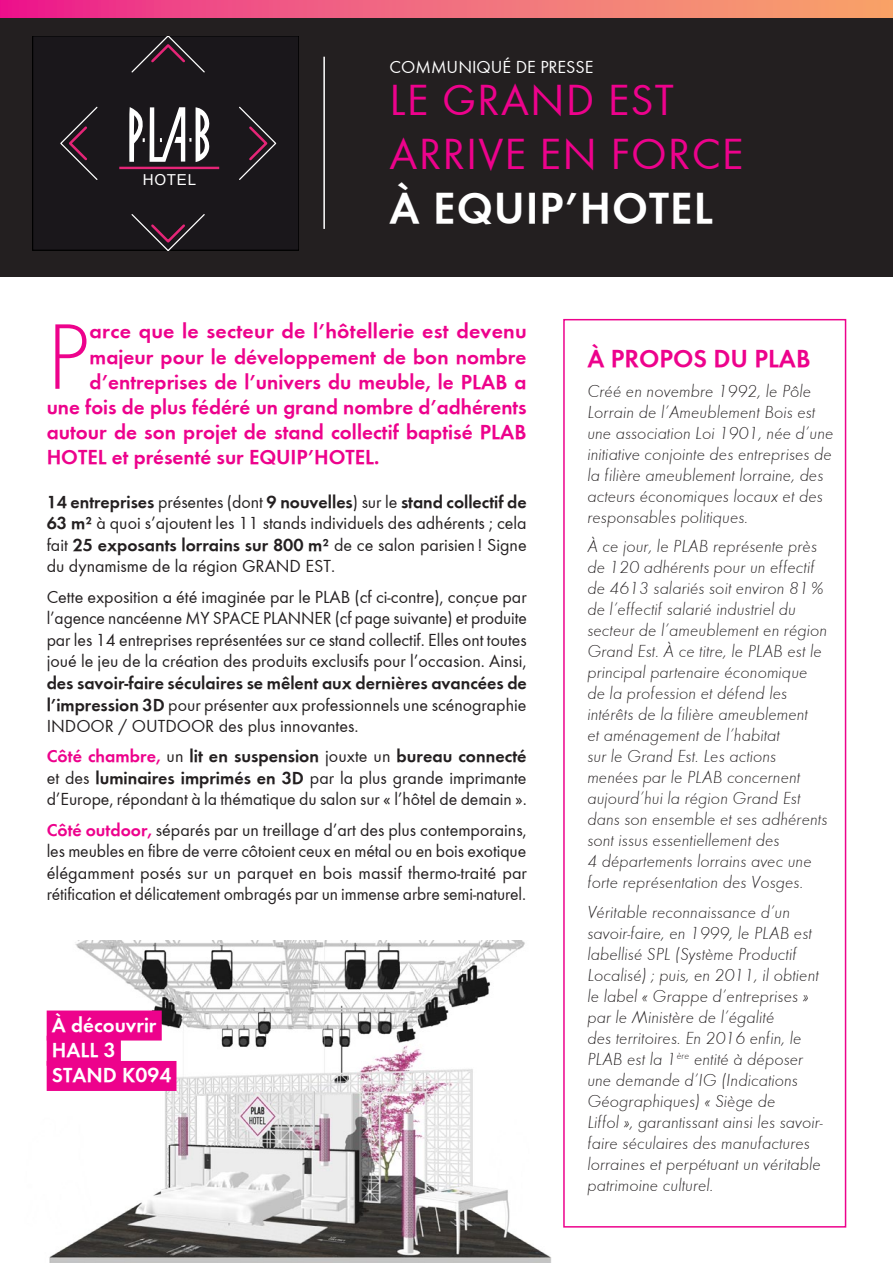
<style>
.page{position:relative;width:893px;height:1263px;background:#fff}
.page>*{position:absolute;margin:0;border:0;box-sizing:border-box;transform-origin:0 0}
.t1{font:300 96.6px "Function LH Sm Caps";color:#ed028c}
.t2{font:45px/54px "Function";letter-spacing:.025em;color:#ed028c}
.t3{font:700 25.5px "Function";color:#ed028c}
.t4{font:700 21px "Function";color:#ed028c}
.t5{font:700 21px "Function";color:#ed028c;scale:1.04 1}
.t6{font:700 21px "Function";color:#fff}
.t7{font:italic 18px/21px "Function LH Light";color:#231f20}
.t8{font:18px/21.6px "Function";color:#231f20;text-align:justify}
.t9{font:18px "Function";color:#fff}
.t10{font:15.15px "Arial";letter-spacing:.05em;color:#fff}
.s1{font-weight:700;color:#fff}
.s2{font-weight:700}
.s3{font-weight:700;color:#ed028c}
</style>
<div class="page">
<img style="left:46px;top:941px;width:590px;height:322px">
<div style="left:563px;top:319px;width:283px;height:908px;border:2px solid #ed028c"></div>
<div style="left:0;top:17px;width:893px;height:259px;background:#231f20"></div>
<svg style="left:0;top:0;width:893px;height:17px"></svg>
<div style="left:33px;top:36px;width:266px;height:214px;background:#1a171b"></div>
<div style="left:33px;top:36px;width:266px;height:214px;border:1px solid #000"></div>
<svg style="left:60px;top:106px;width:38px;height:74px"></svg>
<svg style="left:130px;top:36px;width:76px;height:37px"></svg>
<svg style="left:130px;top:214px;width:76px;height:36px"></svg>
<svg style="left:239px;top:106px;width:38px;height:74px"></svg>
<svg style="left:129px;top:107px;width:81px;height:55px"></svg>
<div style="left:119px;top:167px;width:100px;height:2px;border:1px solid #e52577"></div>
<hr style="left:323px;top:57px;width:2px;height:172px;background:#fff">
<div style="left:47px;top:1010px;width:115px;height:30px;background:#ed028c"></div>
<div style="left:47px;top:1036px;width:74px;height:30px;background:#ed028c"></div>
<div style="left:47px;top:1061px;width:129px;height:30px;background:#ed028c"></div>
<p class="t10" style="left:143px;top:171px;width:55px">HOTEL</p>
<p class="t9" style="left:390px;top:57px;width:205px">COMMUNIQUÉ DE PRESSE</p>
<p class="t2" style="left:390px;top:73px;width:355px">LE GRAND EST<br>ARRIVE EN FORCE<br><span class="s1">À EQUIP’HOTEL</span></p>
<p class="t1" style="left:47px;top:305px;width:44px">P</p>
<p class="t5" style="left:90px;top:319px;width:422px">arce que le secteur de l’hôtellerie est devenu</p>
<p class="t4" style="left:90px;top:344px;width:438px">majeur pour le développement de bon nombre</p>
<p class="t4" style="left:90px;top:369px;width:438px">d’entreprises de l’univers du meuble, le PLAB a</p>
<p class="t4" style="left:47px;top:394px;width:481px">une fois de plus fédéré un grand nombre d’adhérents</p>
<p class="t4" style="left:47px;top:420px;width:481px">autour de son projet de stand collectif baptisé PLAB</p>
<p class="t4" style="left:47px;top:445px;width:334px">HOTEL et présenté sur EQUIP’HOTEL.</p>
<p class="t8" style="left:47px;top:491px;width:482px"><span class="s2">14 entreprises</span> présentes (dont <span class="s2">9 nouvelles</span>) sur le <span class="s2">stand collectif de 63 m²</span> à quoi s’ajoutent les 11 stands individuels des adhérents ; cela fait <span class="s2">25 exposants lorrains sur 800 m²</span> de ce salon parisien ! Signe du dynamisme de la région GRAND EST.</p>
<p class="t8" style="left:47px;top:586px;width:482px">Cette exposition a été imaginée par le PLAB (cf ci-contre), conçue par l’agence nancéenne MY SPACE PLANNER (cf page suivante) et produite par les 14 entreprises représentées sur ce stand collectif. Elles ont toutes joué le jeu de la création des produits exclusifs pour l’occasion. Ainsi, <span class="s2">des savoir-faire séculaires se mêlent aux dernières avancées de l’impression 3D</span> pour présenter aux professionnels une scénographie INDOOR / OUTDOOR des plus innovantes.</p>
<p class="t8" style="left:47px;top:745px;width:482px"><span class="s3">Côté chambre,</span> un <span class="s2">lit en suspension</span> jouxte un <span class="s2">bureau connecté </span>et des <span class="s2">luminaires imprimés en 3D</span> par la plus grande imprimante d’Europe, répondant à la thématique du salon sur « l’hôtel de demain ».</p>
<p class="t8" style="left:47px;top:819px;width:482px"><span class="s3">Côté outdoor,</span> séparés par un treillage d’art des plus contemporains, les meubles en fibre de verre côtoient ceux en métal ou en bois exotique élégamment posés sur un parquet en bois massif thermo-traité par rétification et délicatement ombragés par un immense arbre semi-naturel.</p>
<p class="t6" style="left:52px;top:1012px;width:106px">À découvrir</p>
<p class="t6" style="left:52px;top:1037px;width:65px">HALL 3</p>
<p class="t6" style="left:52px;top:1062px;width:121px">STAND K094</p>
<p class="t3" style="left:587px;top:343px;width:225px">À PROPOS DU PLAB</p>
<p class="t7" style="left:587px;top:380px;width:248px">Créé en novembre 1992, le Pôle Lorrain de l’Ameublement Bois est une association Loi 1901, née d’une initiative conjointe des entreprises de la filière ameublement lorraine, des acteurs économiques locaux et des responsables politiques.</p>
<p class="t7" style="left:587px;top:536px;width:242px">À ce jour, le PLAB représente près de 120 adhérents pour un effectif de 4613 salariés soit environ 81% de l’effectif salarié industriel du secteur de l’ameublement en région<br>Grand Est. À ce titre, le PLAB est le principal partenaire économique de la profession et défend les intérêts de la filière ameublement<br>et aménagement de l’habitat<br>sur le Grand Est. Les actions menées par le PLAB concernent aujourd’hui la région Grand Est dans son ensemble et ses adhérents sont issus essentiellement des<br>4 départements lorrains avec une forte représentation des Vosges.</p>
<p class="t7" style="left:587px;top:901px;width:237px">Véritable reconnaissance d’un savoir-faire, en 1999, le PLAB est labellisé SPL (Système Productif<br>Localisé) ; puis, en 2011, il obtient le label « Grappe d’entreprises » par le Ministère de l’égalité<br>des territoires. En 2016 enfin, le<br>PLAB est la 1<sup>ère</sup> entité à déposer une demande d’IG (Indications<br>Géographiques) « Siège de<br>Liffol », garantissant ainsi les savoir&shy;faire séculaires des manufactures lorraines et perpétuant un véritable patrimoine culturel.</p>
</div>
